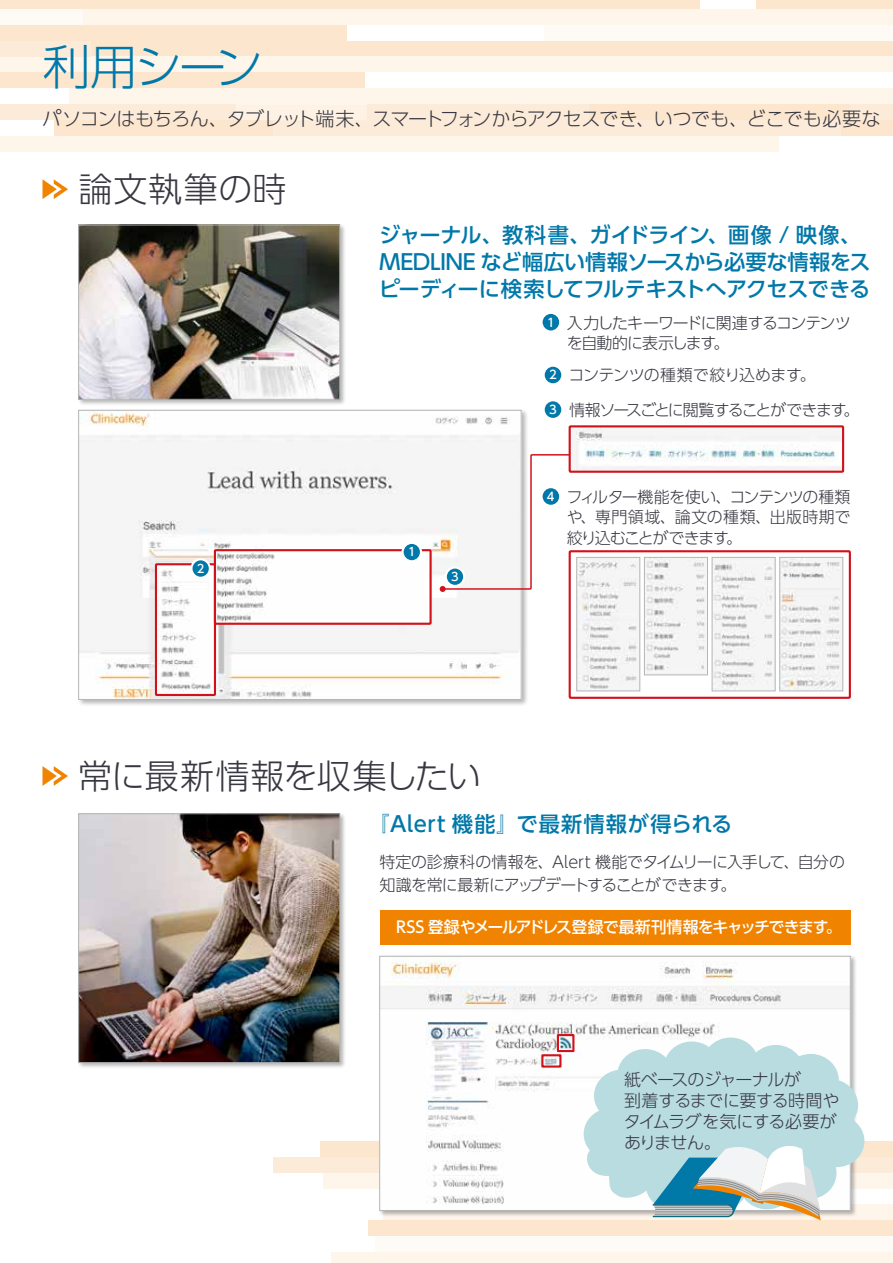
<style>
.page{position:relative;width:893px;height:1263px;background:#fff}
.page>*{position:absolute;margin:0;border:0;box-sizing:border-box;transform-origin:0 0}
.t1{font:300 47.85px "UD Shin Go Pro";letter-spacing:-.07em;color:#0078a9}
.t2{font:300 34.05px "UD Shin Go Pro";letter-spacing:-.02em;color:#383842}
.t3{font:300 34.05px "UD Shin Go Pro";letter-spacing:.01em;color:#383842}
.t4{font:500 21.3px/26.5px "UD Shin Go Pro";letter-spacing:-.025em;color:#0078a9}
.t5{font:500 21.3px "UD Shin Go Pro";letter-spacing:.045em;color:#0078a9}
.t6{font:300 19.2px "UD Shin Go Pro";letter-spacing:-.045em;color:#383842}
.t7{font:300 16.95px/21.3px "UD Shin Go Pro";letter-spacing:-.035em;color:#383842}
.t8{font:300 15.9px/20.2px "UD Shin Go Pro";letter-spacing:-.045em;color:#383842}
.t9{font:500 15.9px "UD Shin Go Pro";letter-spacing:-.065em;color:#fff}
.t10{font:300 15.9px/20.2px "UD Shin Go Pro";letter-spacing:-.065em;color:#383842}
.t11{font:300 15.9px "UD Shin Go Pro";letter-spacing:-.085em;color:#383842}
.t12{font:500 11.7px "UD Shin Go Pro";color:#fff}
.t13{font:500 11.55px "UD Shin Go Pro";color:#fff}
.s1{font-weight:500;font-size:11.7px;color:#fff}
</style>
<div class="page">
<div style="left:0;top:104px;width:893px;height:16px;background:#fcebd8"></div>
<div style="left:0;top:72px;width:365px;height:16px;background:#fce6cd"></div>
<div style="left:0;top:136px;width:779px;height:16px;background:#fef5eb"></div>
<div style="left:589px;top:104px;width:261px;height:16px;background:#fce6cd"></div>
<div style="left:0;top:41px;width:827px;height:16px;background:#fce6cd"></div>
<div style="left:756px;top:0;width:137px;height:9px;background:#fce6cd"></div>
<div style="left:0;top:25px;width:347px;height:16px;background:#fce6cd"></div>
<div style="left:54px;top:120px;width:839px;height:16px;background:#fce6cd"></div>
<div style="left:273px;top:120px;width:620px;height:16px;background:#fcebd8"></div>
<div style="left:0;top:9px;width:893px;height:16px;background:#fef5eb"></div>
<div style="left:544px;top:25px;width:349px;height:16px;background:#fefaf5"></div>
<div style="left:827px;top:41px;width:66px;height:16px;background:#fce6cd"></div>
<div style="left:0;top:0;width:700px;height:9px;background:#fce6cd"></div>
<div style="left:0;top:57px;width:893px;height:15px;background:#fef5eb"></div>
<div style="left:0;top:9px;width:83px;height:16px;background:#fefaf5"></div>
<div style="left:69px;top:88px;width:824px;height:16px;background:#fef5eb"></div>
<div style="left:841px;top:120px;width:52px;height:16px;background:#fce6cd"></div>
<div style="left:0;top:41px;width:91px;height:16px;background:#fcebd8"></div>
<div style="left:236px;top:104px;width:131px;height:16px;background:#fdf2e4"></div>
<svg style="left:43px;top:766px;width:25px;height:20px"></svg>
<div style="left:379px;top:910px;width:471px;height:34px;background:#f08300"></div>
<div style="left:273px;top:1156px;width:620px;height:16px;background:#fcebd8"></div>
<div style="left:331px;top:1252px;width:562px;height:11px;background:#fef5eb"></div>
<div style="left:376px;top:1236px;width:517px;height:16px;background:#fefaf5"></div>
<div style="left:368px;top:1220px;width:525px;height:16px;background:#fce6cd"></div>
<div style="left:384px;top:1204px;width:509px;height:16px;background:#fef5eb"></div>
<div style="left:323px;top:1172px;width:570px;height:16px;background:#fef5eb"></div>
<div style="left:320px;top:1141px;width:573px;height:15px;background:#fce6cd"></div>
<svg style="left:43px;top:179px;width:25px;height:20px"></svg>
<div style="left:77px;top:812px;width:269px;height:258px;background:#000;opacity:.3"></div>
<img style="left:80px;top:815px;width:258px;height:246px">
<div style="left:78px;top:813px;width:262px;height:250px;border:1px solid #b3b5b6"></div>
<div style="left:378px;top:955px;width:479px;height:262px;background:#000;opacity:.3"></div>
<img style="left:381px;top:958px;width:467px;height:251px">
<div style="left:557px;top:1034px;width:17px;height:18px;border:2px solid #d0121b"></div>
<div style="left:541px;top:1054px;width:20px;height:13px;border:2px solid #d0121b"></div>
<svg style="left:583px;top:1037px;width:282px;height:174px;fill:#b9dce1"></svg>
<svg style="left:651px;top:1143px;width:170px;height:77px;background:#b1c9cd"></svg>
<div style="left:77px;top:223px;width:269px;height:183px;background:#000;opacity:.3"></div>
<img style="left:80px;top:227px;width:258px;height:170px">
<div style="left:78px;top:225px;width:262px;height:174px;border:1px solid #b3b5b6"></div>
<div style="left:77px;top:408px;width:452px;height:299px;background:#000;opacity:.3"></div>
<img style="left:80px;top:412px;width:439px;height:286px">
<div style="left:78px;top:410px;width:443px;height:290px;border:1px solid #b3b5b6"></div>
<div style="left:155px;top:563px;width:61px;height:133px;border:2px solid #d0121b"></div>
<div style="left:214px;top:549px;width:218px;height:76px;border:2px solid #d0121b"></div>
<div style="left:403px;top:543px;width:18px;height:18px;background:#0078a9;border-radius:50%"></div>
<div style="left:402px;top:542px;width:20px;height:20px;border:2px solid #fff;border-radius:50%"></div>
<svg style="left:191px;top:559px;width:19px;height:19px"></svg>
<div style="left:190px;top:558px;width:21px;height:21px;border:2px solid #fff;border-radius:50%"></div>
<div style="left:544px;top:366px;width:18px;height:18px;background:#0078a9;border-radius:50%"></div>
<div style="left:543px;top:365px;width:20px;height:20px;border:2px solid #fff;border-radius:50%"></div>
<svg style="left:541px;top:313px;width:19px;height:19px"></svg>
<div style="left:540px;top:312px;width:21px;height:21px;border:2px solid #fff;border-radius:50%"></div>
<div style="left:544px;top:400px;width:18px;height:19px;background:#0078a9;border-radius:50%"></div>
<div style="left:543px;top:399px;width:20px;height:21px;border:2px solid #fff;border-radius:50%"></div>
<img style="left:574px;top:428px;width:267px;height:42px">
<div style="left:569px;top:425px;width:275px;height:48px;border:2px solid #d0121b"></div>
<div style="left:569px;top:550px;width:282px;height:149px;border:2px solid #d0121b"></div>
<img style="left:579px;top:559px;width:58px;height:130px">
<div style="left:577px;top:557px;width:63px;height:134px;border:1px solid #b3b5b6"></div>
<img style="left:646px;top:559px;width:59px;height:114px">
<div style="left:644px;top:557px;width:64px;height:118px;border:1px solid #b3b5b6"></div>
<img style="left:714px;top:559px;width:59px;height:130px">
<div style="left:712px;top:557px;width:63px;height:134px;border:1px solid #b3b5b6"></div>
<img style="left:781px;top:559px;width:59px;height:130px">
<div style="left:779px;top:557px;width:64px;height:134px;border:1px solid #b3b5b6"></div>
<svg style="left:440px;top:453px;width:131px;height:139px"></svg>
<h1 class="t1" style="left:43px;top:28px;width:222px">利用シーン</h1>
<p class="t6" style="left:42px;top:103px;width:840px">パソコンはもちろん、タブレット端末、スマートフォンからアクセスでき、いつでも、どこでも必要な</p>
<h2 class="t3" style="left:78px;top:162px;width:210px">論文執筆の時</h2>
<p class="t13" style="left:197px;top:559px;width:9px">2</p>
<h3 class="t4" style="left:379px;top:221px;width:493px">ジャーナル、教科書、ガイドライン、画像 / 映像、<br>MEDLINE など幅広い情報ソースから必要な情報をスピーディーに検索してフルテキストへアクセスできる</h3>
<p class="t12" style="left:547px;top:313px;width:9px">1</p>
<p class="t10" style="left:567px;top:312px;width:286px">入力したキーワードに関連するコンテンツを自動的に表示します。</p>
<p class="t8" style="left:549px;top:365px;width:268px"><span class="s1">2</span> コンテンツの種類で絞り込めます。</p>
<p class="t11" style="left:549px;top:397px;width:312px"><span class="s1">3</span> 情報ソースごとに閲覧することができます。</p>
<p class="t13" style="left:408px;top:543px;width:9px">1</p>
<p class="t13" style="left:451px;top:567px;width:9px">3</p>
<p class="t12" style="left:547px;top:487px;width:9px">4</p>
<p class="t8" style="left:567px;top:486px;width:285px;text-align:justify">フィルター機能を使い、コンテンツの種類や、専門領域、論文の種類、出版時期で絞り込むことができます。</p>
<h2 class="t2" style="left:78px;top:748px;width:404px">常に最新情報を収集したい</h2>
<h3 class="t5" style="left:368px;top:807px;width:366px">『Alert 機能』で最新情報が得られる</h3>
<p class="t8" style="left:379px;top:850px;width:467px;line-height:23.4px">特定の診療科の情報を、Alert 機能でタイムリーに入手して、自分の知識を常に最新にアップデートすることができます。</p>
<p class="t9" style="left:396px;top:914px;width:447px">RSS 登録やメールアドレス登録で最新刊情報をキャッチできます。</p>
<p class="t7" style="left:624px;top:1068px;width:217px">紙ベースのジャーナルが　到着するまでに要する時間やタイムラグを気にする必要がありません。</p>
</div>
